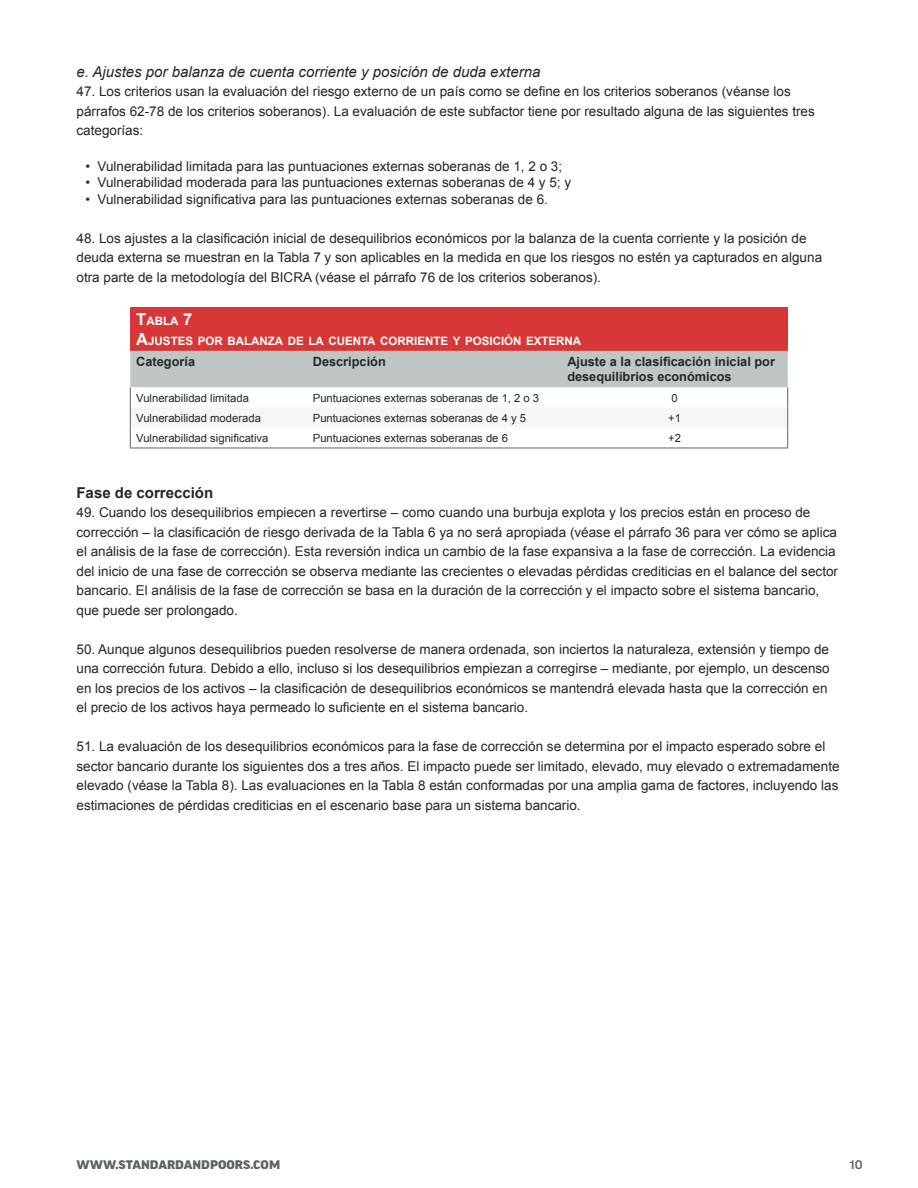
<style>
.page{position:relative;width:918px;height:1188px;background:#fff}
.page>*{position:absolute;margin:0;border:0;box-sizing:border-box;transform-origin:0 0}
.sub_cursivas{font:italic 15px "Arial";color:#262527}
.Sub_del_sub_del_sub{font:700 15px "Arial";color:#262527}
.texto{font:13.5px/19.5px "Arial";color:#262527}
.tablas_texto_BOLD{font:700 12.75px/15.3px "Arial";color:#262527}
.t1{font:900 expanded 12px "Good Pro";color:#5d6265}
.t2{font:500 expanded 12px "Good Pro";color:#5d6265}
.Tablas_titulo{font:700 11.55px "Arial";color:#fff}
.tablas_texto{font:11.25px "Arial";color:#262527}
.s1{font-size:16.5px}
</style>
<div class="page">
<div style="left:130px;top:307px;width:658px;height:44px;background:#d73736"></div>
<svg style="left:130px;top:351px;width:658px;height:97px"></svg>
<hr style="left:130px;top:448px;width:177px;height:1px;background:#5d6265">
<hr style="left:307px;top:448px;width:254px;height:1px;background:#5d6265">
<hr style="left:561px;top:448px;width:227px;height:1px;background:#5d6265">
<p class="sub_cursivas" style="left:76px;top:62px;width:465px">e. Ajustes por balanza de cuenta corriente y posición de duda externa</p>
<p class="texto" style="left:76px;top:82px;width:740px">47. Los criterios usan la evaluación del riesgo externo de un país como se define en los criterios soberanos (véanse los párrafos 62-78 de los criterios soberanos). La evaluación de este subfactor tiene por resultado alguna de las siguientes tres categorías:</p>
<p class="texto" style="left:86px;top:157px;width:478px">• Vulnerabilidad limitada para las puntuaciones externas soberanas de 1, 2 o 3;</p>
<p class="texto" style="left:86px;top:173px;width:487px">• Vulnerabilidad moderada para las puntuaciones externas soberanas de 4 y 5; y</p>
<p class="texto" style="left:86px;top:189px;width:464px">• Vulnerabilidad significativa para las puntuaciones externas soberanas de 6.</p>
<p class="texto" style="left:76px;top:228px;width:747px">48. Los ajustes a la clasificación inicial de desequilibrios económicos por la balanza de la cuenta corriente y la posición de deuda externa se muestran en la Tabla 7 y son aplicables en la medida en que los riesgos no estén ya capturados en alguna otra parte de la metodología del BICRA (véase el párrafo 76 de los criterios soberanos).</p>
<p class="Tablas_titulo" style="left:136px;top:313px;width:57px"><span class="s1">T</span>ABLA <span class="s1">7</span></p>
<p class="Tablas_titulo" style="left:136px;top:333px;width:447px"><span class="s1">A</span>JUSTES POR BALANZA DE LA CUENTA CORRIENTE Y POSICIÓN EXTERNA</p>
<p class="tablas_texto_BOLD" style="left:136px;top:354px;width:60px">Categoría</p>
<p class="tablas_texto_BOLD" style="left:313px;top:354px;width:74px">Descripción</p>
<p class="tablas_texto_BOLD" style="left:567px;top:354px;width:209px">Ajuste a la clasificación inicial por desequilibrios económicos</p>
<p class="tablas_texto" style="left:136px;top:390px;width:114px">Vulnerabilidad limitada</p>
<p class="tablas_texto" style="left:313px;top:390px;width:228px">Puntuaciones externas soberanas de 1, 2 o 3</p>
<p class="tablas_texto" style="left:671px;top:390px;width:8px">0</p>
<p class="tablas_texto" style="left:136px;top:410px;width:126px">Vulnerabilidad moderada</p>
<p class="tablas_texto" style="left:313px;top:410px;width:215px">Puntuaciones externas soberanas de 4 y 5</p>
<p class="tablas_texto" style="left:668px;top:410px;width:14px">+1</p>
<p class="tablas_texto" style="left:136px;top:431px;width:134px">Vulnerabilidad significativa</p>
<p class="tablas_texto" style="left:313px;top:431px;width:197px">Puntuaciones externas soberanas de 6</p>
<p class="tablas_texto" style="left:668px;top:431px;width:14px">+2</p>
<p class="Sub_del_sub_del_sub" style="left:76px;top:483px;width:138px">Fase de corrección</p>
<p class="texto" style="left:76px;top:503px;width:763px">49. Cuando los desequilibrios empiecen a revertirse – como cuando una burbuja explota y los precios están en proceso de corrección – la clasificación de riesgo derivada de la Tabla 6 ya no será apropiada (véase el párrafo 36 para ver cómo se aplica el análisis de la fase de corrección). Esta reversión indica un cambio de la fase expansiva a la fase de corrección. La evidencia del inicio de una fase de corrección se observa mediante las crecientes o elevadas pérdidas crediticias en el balance del sector bancario. El análisis de la fase de corrección se basa en la duración de la corrección y el impacto sobre el sistema bancario, que puede ser prolongado.</p>
<p class="texto" style="left:76px;top:640px;width:755px">50. Aunque algunos desequilibrios pueden resolverse de manera ordenada, son inciertos la naturaleza, extensión y tiempo de una corrección futura. Debido a ello, incluso si los desequilibrios empiezan a corregirse – mediante, por ejemplo, un descenso en los precios de los activos – la clasificación de desequilibrios económicos se mantendrá elevada hasta que la corrección en el precio de los activos haya permeado lo suficiente en el sistema bancario.</p>
<p class="texto" style="left:76px;top:737px;width:765px">51. La evaluación de los desequilibrios económicos para la fase de corrección se determina por el impacto esperado sobre el sector bancario durante los siguientes dos a tres años. El impacto puede ser limitado, elevado, muy elevado o extremadamente elevado (véase la Tabla 8). Las evaluaciones en la Tabla 8 están conformadas por una amplia gama de factores, incluyendo las estimaciones de pérdidas crediticias en el escenario base para un sistema bancario.</p>
<p class="t1" style="left:76px;top:1158px;width:205px">WWW.STANDARDANDPOORS.COM</p>
<p class="t2" style="left:849px;top:1158px;width:15px">10</p>
</div>
